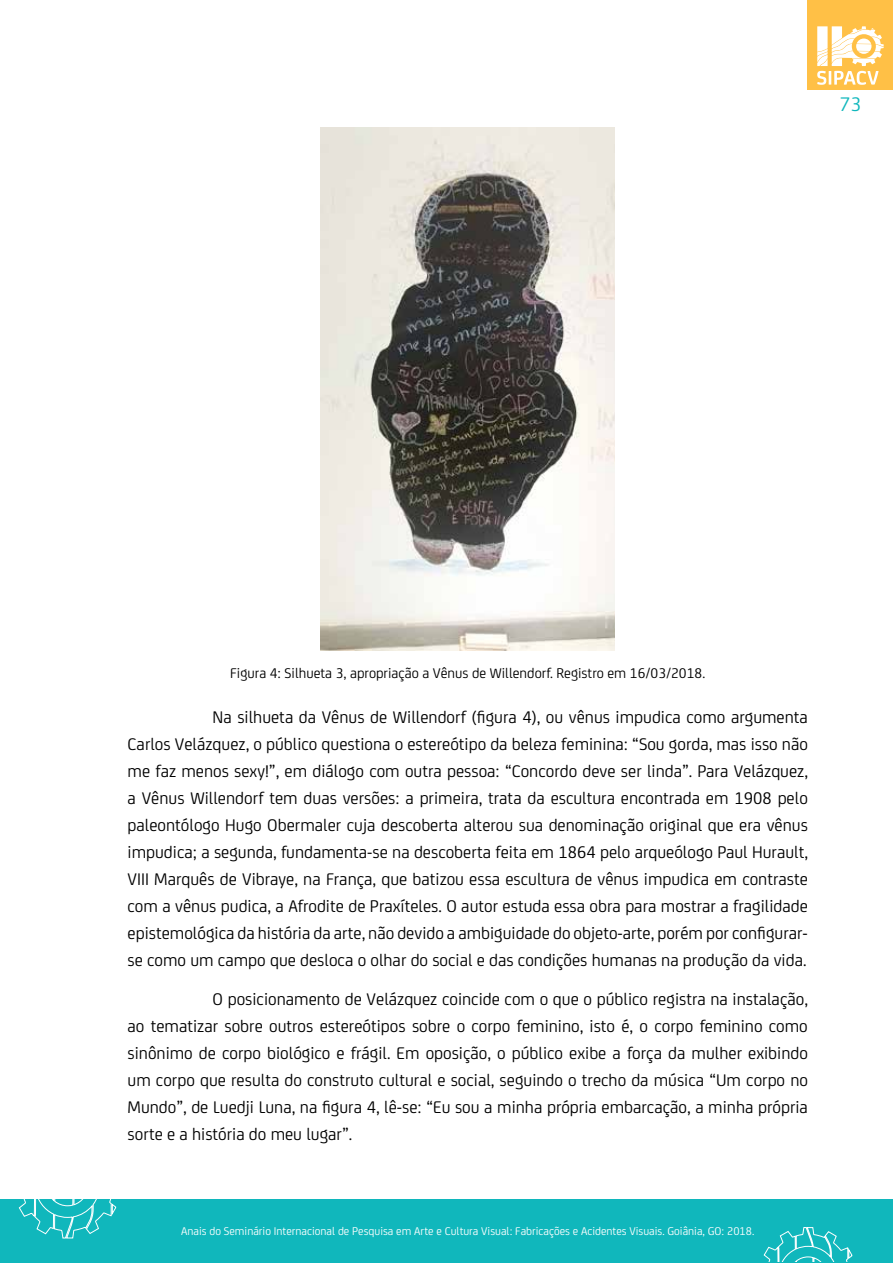
<style>
.page{position:relative;width:893px;height:1263px;background:#fff}
.page>*{position:absolute;margin:0;border:0;box-sizing:border-box;transform-origin:0 0}
.t1{font:21px "FS Joey";color:#10b7bc}
.t2{font:18px/27px "FS Joey";color:#000;text-align:justify}
.t3{font:15px "FS Joey";color:#000}
.t4{font:12px "FS Joey";color:#fff}
</style>
<div class="page">
<div style="left:808px;top:0;width:85px;height:89px;background:#ffc046"></div>
<svg style="left:817px;top:26px;width:67px;height:59px"></svg>
<div style="left:0;top:1199px;width:893px;height:64px;background:#10b7bc"></div>
<svg style="left:18px;top:1199px;width:99px;height:40px"></svg>
<svg style="left:763px;top:1227px;width:90px;height:35px"></svg>
<img style="left:321px;top:128px;width:294px;height:523px">
<p class="t1" style="left:840px;top:90px;width:23px">73</p>
<p class="t3" style="left:230px;top:662px;width:476px">Figura 4: Silhueta 3, apropriação a Vênus de Willendorf. Registro em 16/03/2018.</p>
<p class="t2" style="left:128px;top:702px;width:682px;text-indent:85px">Na silhueta da Vênus de Willendorf (figura 4), ou vênus impudica como argumenta Carlos Velázquez, o público questiona o estereótipo da beleza feminina: “Sou gorda, mas isso não me faz menos sexy!”, em diálogo com outra pessoa: “Concordo deve ser linda”. Para Velázquez, a Vênus Willendorf tem duas versões: a primeira, trata da escultura encontrada em 1908 pelo paleontólogo Hugo Obermaler cuja descoberta alterou sua denominação original que era vênus impudica; a segunda, fundamenta-se na descoberta feita em 1864 pelo arqueólogo Paul Hurault, VIII Marquês de Vibraye, na França, que batizou essa escultura de vênus impudica em contraste com a vênus pudica, a Afrodite de Praxíteles. O autor estuda essa obra para mostrar a fragilidade epistemológica da história da arte, não devido a ambiguidade do objeto-arte, porém por configurar&shy;se como um campo que desloca o olhar do social e das condições humanas na produção da vida.</p>
<p class="t2" style="left:128px;top:985px;width:682px;text-indent:85px">O posicionamento de Velázquez coincide com o que o público registra na instalação, ao tematizar sobre outros estereótipos sobre o corpo feminino, isto é, o corpo feminino como sinônimo de corpo biológico e frágil. Em oposição, o público exibe a força da mulher exibindo um corpo que resulta do construto cultural e social, seguindo o trecho da música “Um corpo no Mundo”, de Luedji Luna, na figura 4, lê-se: “Eu sou a minha própria embarcação, a minha própria sorte e a história do meu lugar”.</p>
<p class="t4" style="left:181px;top:1223px;width:575px">Anais do Seminário Internacional de Pesquisa em Arte e Cultura Visual: Fabricações e Acidentes Visuais. Goiânia, GO: 2018.</p>
</div>
